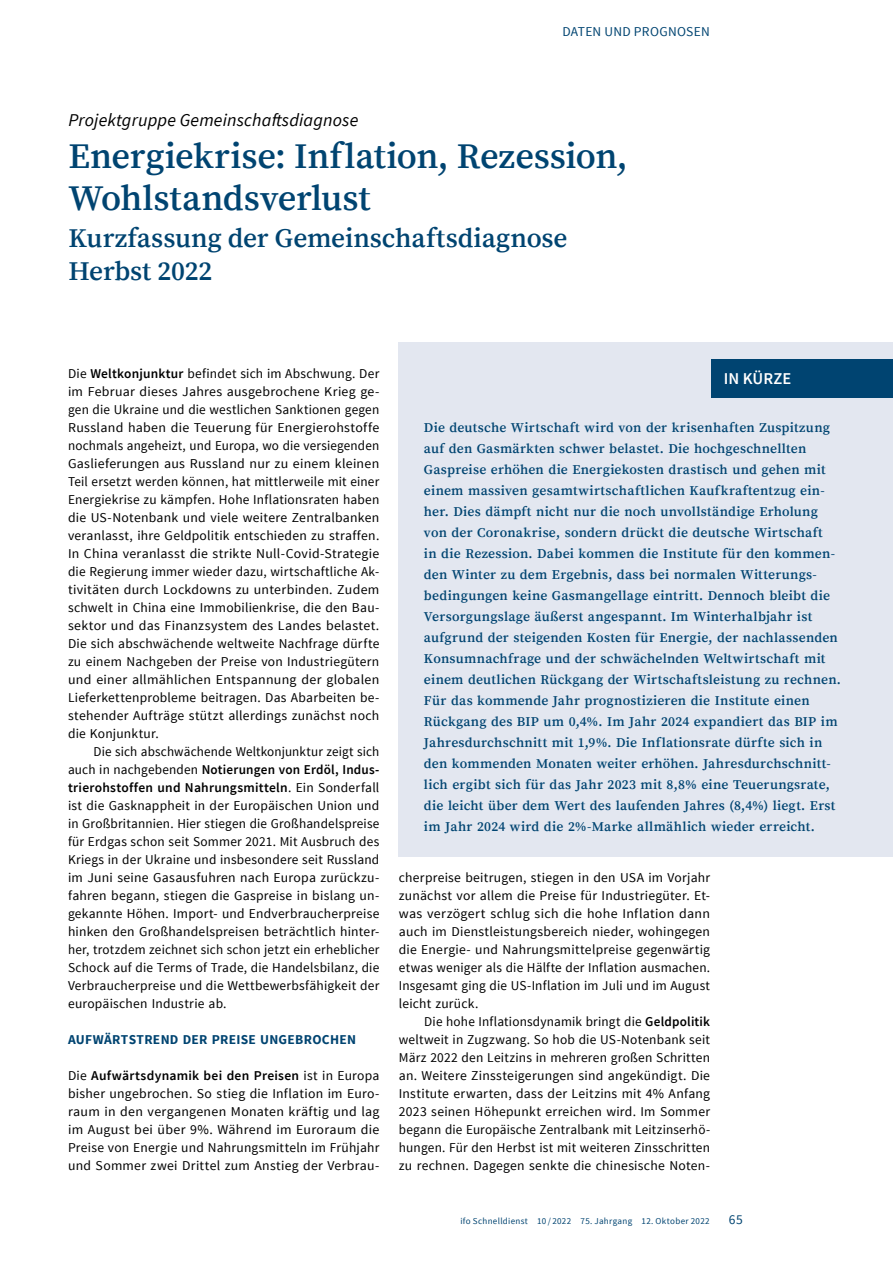
<style>
.page{position:relative;width:893px;height:1263px;background:#fff}
.page>*{position:absolute;margin:0;border:0;box-sizing:border-box;transform-origin:0 0}
.t1{font:600 36px/42px "Source Serif Pro";letter-spacing:-.005em;color:#004471}
.t2{font:600 27px/33px "Source Serif Pro";letter-spacing:-.005em;color:#004471}
.t3{font:italic 18px "Source Sans Pro";letter-spacing:.01em;color:#000}
.t4{font:600 16.5px "Source Sans Pro";color:#fff}
.t5{font:13.5px/18px "Source Sans Pro";letter-spacing:.015em;color:#000;text-align:justify}
.t6{font:600 13.5px/21px "Source Serif Pro";letter-spacing:.015em;color:#004471}
.t7{font:700 13.5px "Source Sans Pro";letter-spacing:.02em;color:#004471}
.t8{font:13.5px "Source Sans Pro";letter-spacing:.02em;color:#004471}
.t9{font:9px "Source Sans Pro";letter-spacing:.035em;color:#004471}
.s1{font-weight:600}
</style>
<div class="page">
<div style="left:398px;top:342px;width:495px;height:515px;background:#e3e7f0"></div>
<div style="left:711px;top:359px;width:182px;height:38px;background:#004471"></div>
<p class="t8" style="left:562px;top:23px;width:149px">DATEN UND PROGNOSEN</p>
<h3 class="t3" style="left:69px;top:109px;width:291px">Projektgruppe Gemeinschaftsdiagnose</h3>
<h1 class="t1" style="left:69px;top:136px;width:561px">Energiekrise: Inflation, Rezession,<br>Wohlstandsverlust</h1>
<h2 class="t2" style="left:69px;top:223px;width:500px">Kurzfassung der Gemeinschaftsdiagnose<br>Herbst 2022</h2>
<p class="t5" style="left:68px;top:365px;width:313px">Die <span class="s1">Weltkonjunktur</span> befindet sich im Abschwung. Der im Februar dieses Jahres ausgebrochene Krieg ge&shy;gen die Ukraine und die westlichen Sanktionen gegen Russland haben die Teuerung für Energierohstoffe nochmals angeheizt, und Europa, wo die versiegenden Gaslieferungen aus Russland nur zu einem kleinen Teil ersetzt werden können, hat mittlerweile mit einer Energiekrise zu kämpfen. Hohe Inflationsraten haben die US-Notenbank und viele weitere Zentralbanken veranlasst, ihre Geldpolitik entschieden zu straffen.<br>In China veranlasst die strikte Null-Covid-Strategie die Regierung immer wieder dazu, wirtschaftliche Ak&shy;tivitäten durch Lockdowns zu unterbinden. Zudem schwelt in China eine Immobilienkrise, die den Bau&shy;sektor und das Finanzsystem des Landes belastet.<br>Die sich abschwächende weltweite Nachfrage dürfte zu einem Nachgeben der Preise von Industriegütern und einer allmählichen Entspannung der globalen Lieferkettenprobleme beitragen. Das Abarbeiten be&shy;stehender Aufträge stützt allerdings zunächst noch die Konjunktur.</p>
<p class="t5" style="left:68px;top:743px;width:313px;text-indent:26px">Die sich abschwächende Weltkonjunktur zeigt sich auch in nachgebenden <span class="s1">Notierungen von Erdöl, Indus&shy;trierohstoffen und Nahrungsmitteln</span>. Ein Sonderfall ist die Gasknappheit in der Europäischen Union und in Großbritannien. Hier stiegen die Großhandelspreise für Erdgas schon seit Sommer 2021. Mit Ausbruch des Kriegs in der Ukraine und insbesondere seit Russland im Juni seine Gasausfuhren nach Europa zurückzu&shy;fahren begann, stiegen die Gaspreise in bislang un&shy;gekannte Höhen. Import- und Endverbraucherpreise hinken den Großhandelspreisen beträchtlich hinter&shy;her, trotzdem zeichnet sich schon jetzt ein erheblicher Schock auf die Terms of Trade, die Handelsbilanz, die Verbraucherpreise und die Wettbewerbsfähigkeit der europäischen Industrie ab.</p>
<p class="t7" style="left:68px;top:1031px;width:289px">AUFWÄRTSTREND DER PREISE UNGEBROCHEN</p>
<p class="t5" style="left:68px;top:1067px;width:313px">Die <span class="s1">Aufwärtsdynamik bei den Preisen</span> ist in Europa bisher ungebrochen. So stieg die Inflation im Euro&shy;raum in den vergangenen Monaten kräftig und lag im August bei über 9%. Während im Euroraum die Preise von Energie und Nahrungsmitteln im Frühjahr und Sommer zwei Drittel zum Anstieg der Verbrau-</p>
<p class="t4" style="left:724px;top:368px;width:69px">IN KÜRZE</p>
<p class="t6" style="left:424px;top:418px;width:418px">Die deutsche Wirtschaft wird von der krisenhaften Zuspitzung auf den Gasmärkten schwer belastet. Die hochgeschnellten Gaspreise erhöhen die Energiekosten drastisch und gehen mit einem massiven gesamtwirtschaftlichen Kaufkraftentzug ein&shy;her. Dies dämpft nicht nur die noch unvollständige Erholung von der Coronakrise, sondern drückt die deutsche Wirtschaft<br>in die Rezession. Dabei kommen die Institute für den kommen&shy;den Winter zu dem Ergebnis, dass bei normalen Witterungs&shy;bedingungen keine Gasmangellage eintritt. Dennoch bleibt die Versorgungslage äußerst angespannt. Im Winterhalbjahr ist aufgrund der steigenden Kosten für Energie, der nachlassenden Konsumnachfrage und der schwächelnden Weltwirtschaft mit einem deutlichen Rückgang der Wirtschaftsleistung zu rechnen.<br>Für das kommende Jahr prognostizieren die Institute einen Rückgang des BIP um 0,4%. Im Jahr 2024 expandiert das BIP im Jahresdurchschnitt mit 1,9%. Die Inflationsrate dürfte sich in den kommenden Monaten weiter erhöhen. Jahresdurchschnitt&shy;lich ergibt sich für das Jahr 2023 mit 8,8% eine Teuerungsrate, die leicht über dem Wert des laufenden Jahres (8,4%) liegt. Erst im Jahr 2024 wird die 2%-Marke allmählich wieder erreicht.</p>
<p class="t5" style="left:399px;top:869px;width:313px">cherpreise beitrugen, stiegen in den USA im Vorjahr zunächst vor allem die Preise für Industriegüter. Et&shy;was verzögert schlug sich die hohe Inflation dann auch im Dienstleistungsbereich nieder, wohingegen die Energie- und Nahrungsmittelpreise gegenwärtig etwas weniger als die Hälfte der Inflation ausmachen.<br>Insgesamt ging die US-Inflation im Juli und im August leicht zurück.</p>
<p class="t5" style="left:399px;top:1013px;width:313px;text-indent:26px">Die hohe Inflationsdynamik bringt die <span class="s1">Geldpolitik </span>weltweit in Zugzwang. So hob die US-Notenbank seit März 2022 den Leitzins in mehreren großen Schritten an. Weitere Zinssteigerungen sind angekündigt. Die Institute erwarten, dass der Leitzins mit 4% Anfang 2023 seinen Höhepunkt erreichen wird. Im Sommer begann die Europäische Zentralbank mit Leitzinserhö&shy;hungen. Für den Herbst ist mit weiteren Zinsschritten zu rechnen. Dagegen senkte die chinesische Noten-</p>
<p class="t9" style="left:460px;top:1215px;width:251px">ifo Schnelldienst 10 / 2022 75. Jahrgang 12. Oktober 2022</p>
<p class="t8" style="left:729px;top:1211px;width:15px">65</p>
</div>
